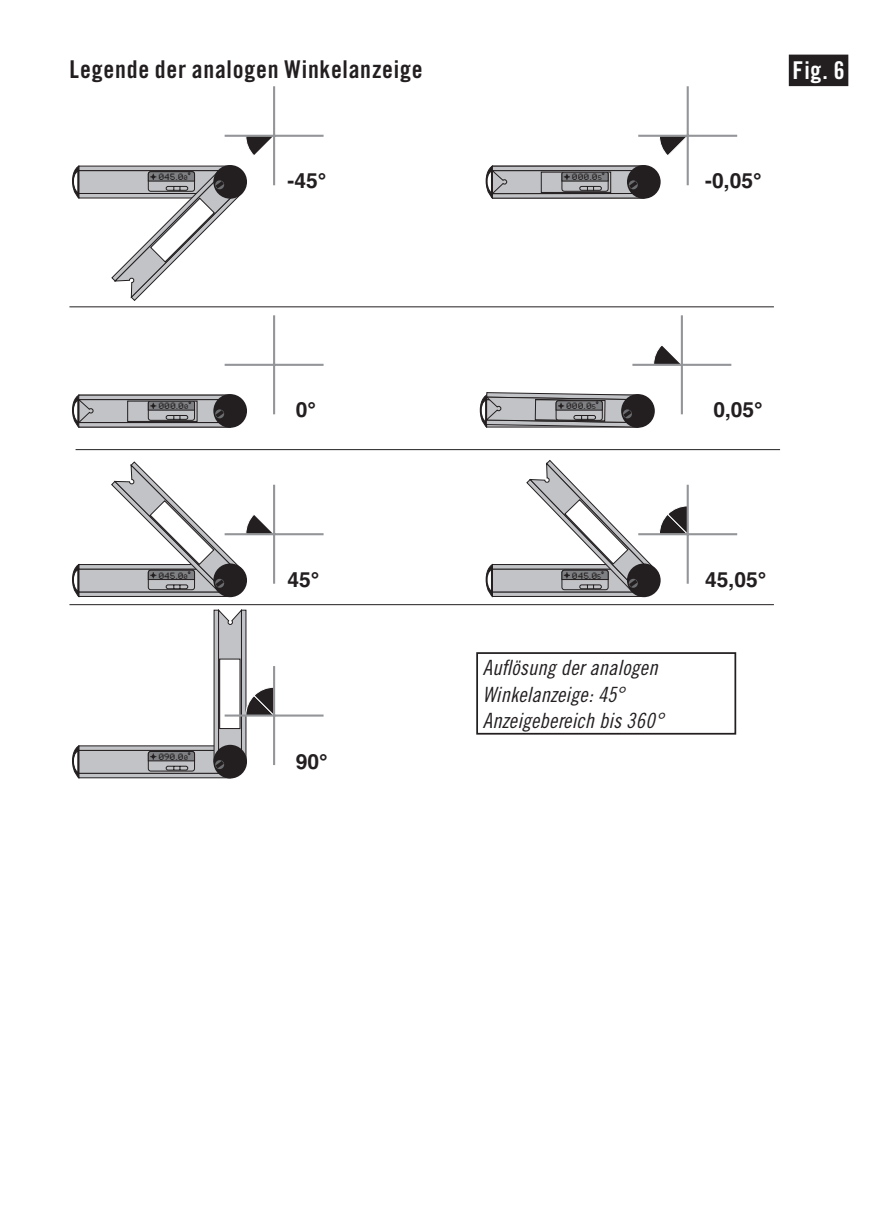
<style>
.page{position:relative;width:893px;height:1231px;background:#fff}
.page>*{position:absolute;margin:0;border:0;box-sizing:border-box;transform-origin:0 0}
.t1{font:24.5px "Trade Gothic Bold Cond Twenty";letter-spacing:.03em;color:#231f20}
.t2{font:24.5px "Trade Gothic Bold Cond Twenty";color:#fff}
.t3{font:21px/26.2px "Trade Gothic Cond Eighteen Obl";letter-spacing:.005em;color:#231f20}
.t4{font:700 21px "Helvetica";color:#231f20}
.t5{font:9.45px "Synchro LET";color:#231f20}
.s1{font-size:7px}
</style>
<div class="page">
<svg style="left:72px;top:165px;width:175px;height:136px"></svg>
<svg style="left:245px;top:137px;width:27px;height:18px"></svg>
<hr style="left:273px;top:86px;width:2px;height:99px;background:#939598">
<hr style="left:225px;top:135px;width:99px;height:2px;background:#939598">
<svg style="left:485px;top:165px;width:176px;height:34px;background:#89898b"></svg>
<svg style="left:659px;top:137px;width:28px;height:19px"></svg>
<hr style="left:687px;top:86px;width:2px;height:99px;background:#939598">
<hr style="left:638px;top:135px;width:99px;height:2px;background:#939598">
<svg style="left:72px;top:461px;width:203px;height:137px"></svg>
<hr style="left:273px;top:484px;width:2px;height:99px;background:#939598">
<hr style="left:225px;top:533px;width:99px;height:2px;background:#939598">
<svg style="left:485px;top:460px;width:204px;height:138px"></svg>
<hr style="left:687px;top:484px;width:2px;height:99px;background:#939598">
<hr style="left:638px;top:533px;width:99px;height:2px;background:#939598">
<svg style="left:195px;top:773px;width:17px;height:5px"></svg>
<div style="left:78px;top:749px;width:153px;height:24px;background:#c2c3c6;border:1px solid #231f20"></div>
<svg style="left:195px;top:745px;width:17px;height:5px"></svg>
<svg style="left:72px;top:745px;width:123px;height:33px"></svg>
<svg style="left:212px;top:609px;width:61px;height:169px"></svg>
<hr style="left:273px;top:666px;width:2px;height:99px;background:#939598">
<hr style="left:225px;top:714px;width:99px;height:2px;background:#939598">
<svg style="left:72px;top:394px;width:175px;height:34px;background:#89888a"></svg>
<hr style="left:273px;top:315px;width:2px;height:99px;background:#939598">
<hr style="left:225px;top:364px;width:99px;height:2px;background:#939598">
<svg style="left:479px;top:392px;width:176px;height:36px;background:#8d8c8e"></svg>
<svg style="left:653px;top:344px;width:28px;height:20px"></svg>
<hr style="left:681px;top:315px;width:2px;height:99px;background:#939598">
<hr style="left:632px;top:364px;width:99px;height:2px;background:#939598">
<hr style="left:69px;top:306px;width:705px;height:1px;background:#231f20">
<hr style="left:76px;top:449px;width:704px;height:1px;background:#231f20">
<hr style="left:69px;top:604px;width:705px;height:1px;background:#231f20">
<div style="left:476px;top:652px;width:260px;height:82px;border:2px solid #231f20"></div>
<div style="left:789px;top:55px;width:59px;height:31px;background:#231f20"></div>
<p class="t1" style="left:69px;top:55px;width:355px">Legende der analogen Winkelanzeige</p>
<p class="t2" style="left:793px;top:56px;width:53px">Fig. 6</p>
<p class="t5" style="left:158px;top:169px;width:34px">045.0<span class="s1">0</span>°</p>
<p class="t4" style="left:288px;top:162px;width:40px">-45°</p>
<p class="t5" style="left:572px;top:169px;width:34px">000.0<span class="s1">5</span>°</p>
<p class="t4" style="left:705px;top:162px;width:58px">-0,05°</p>
<p class="t5" style="left:158px;top:397px;width:35px">000.0<span class="s1">0</span>°</p>
<p class="t4" style="left:296px;top:391px;width:22px">0°</p>
<p class="t5" style="left:566px;top:397px;width:34px">000.0<span class="s1">5</span>°</p>
<p class="t4" style="left:713px;top:391px;width:51px">0,05°</p>
<p class="t5" style="left:158px;top:567px;width:34px">045.0<span class="s1">0</span>°</p>
<p class="t4" style="left:288px;top:561px;width:33px">45°</p>
<p class="t5" style="left:572px;top:567px;width:34px">045.0<span class="s1">5</span>°</p>
<p class="t4" style="left:705px;top:561px;width:62px">45,05°</p>
<p class="t5" style="left:158px;top:748px;width:34px">090.0<span class="s1">0</span>°</p>
<p class="t4" style="left:296px;top:742px;width:33px">90°</p>
<p class="t3" style="left:483px;top:654px;width:182px">Auflösung der analogen<br>Winkelanzeige: 45°<br>Anzeigebereich bis 360°</p>
</div>
